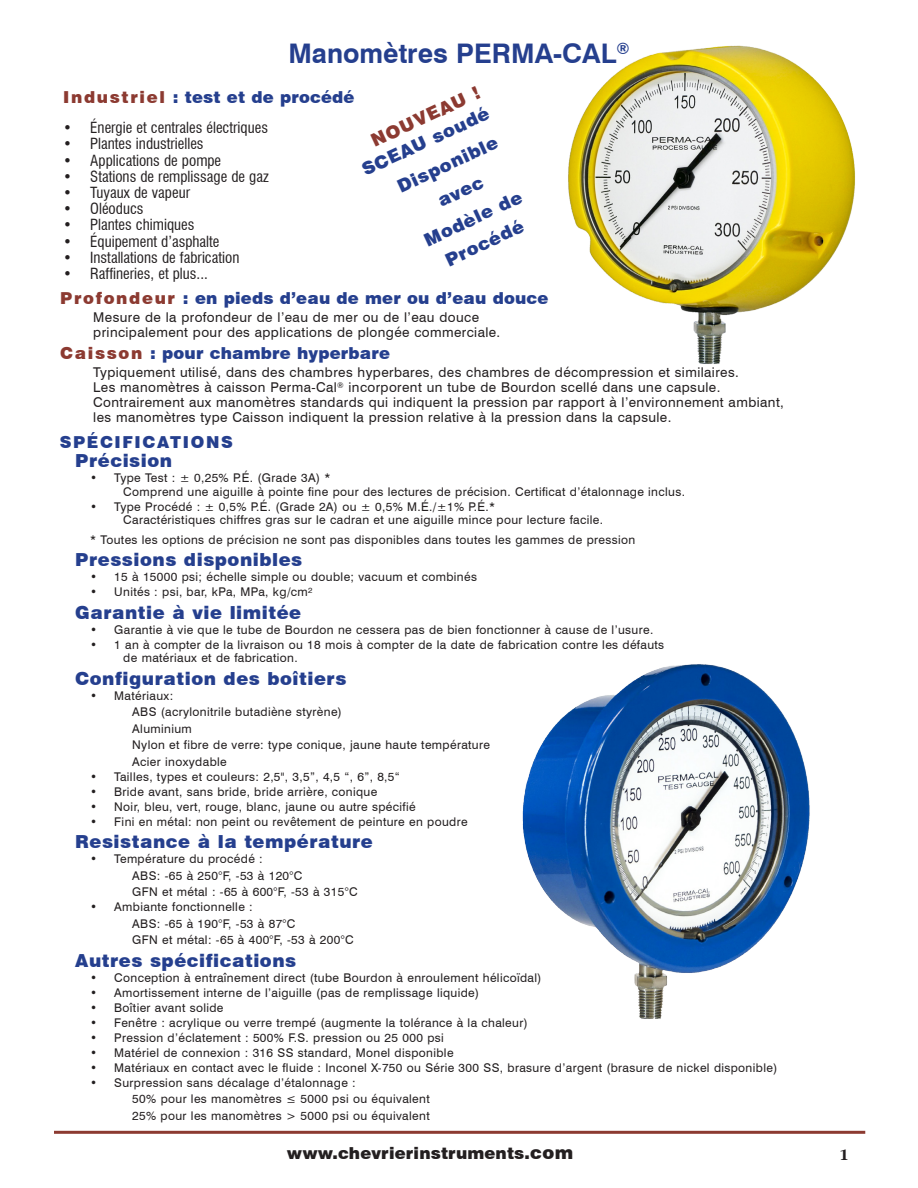
<style>
.page{position:relative;width:918px;height:1188px;background:#fff}
.page>*{position:absolute;margin:0;border:0;box-sizing:border-box;transform-origin:0 0}
.t1{font:700 27px "Swiss 721 BT";color:#253f8e}
.t2{font:900 18px "Swiss 721 BT";letter-spacing:.03em;color:#253f8e}
.t3{font:900 18px "Swiss 721 BT";color:#8c3a31}
.t4{font:900 16.5px "Swiss 721 BT";letter-spacing:.01em;color:#253f8e}
.t5{font:900 16.5px "Swiss 721 BT";letter-spacing:.01em;color:#231f20}
.t6{font:900 16.5px "Swiss 721 BT";letter-spacing:.1em;color:#253f8e}
.t7{font:700 16.5px "Garamond IT Cby BT";color:#231f20}
.t8{font:condensed 15px "Swiss 721 BT";color:#231f20}
.t9{font:13.5px/15px "Swiss 721 BT";letter-spacing:.03em;color:#231f20}
.t10{font:12px/16.5px "Swiss 721 BT";letter-spacing:.03em;color:#231f20}
.s1{color:#8c3a31}
.s2{font-size:18px}
</style>
<div class="page">
<hr style="left:54px;top:1131px;width:811px;height:3px;background:#8c3a31">
<img style="left:568px;top:45px;width:287px;height:319px">
<img style="left:522px;top:664px;width:288px;height:355px">
<h1 class="t1" style="left:288px;top:37px;width:343px">Manomètres PERMA-CAL<sup>®</sup></h1>
<h3 class="t4" style="left:63px;top:88px;width:293px"><span class="s1">Industriel</span> : test et de procédé</h3>
<p class="t8" style="left:63px;top:119px;width:206px">• Énergie et centrales électriques</p>
<p class="t8" style="left:63px;top:135px;width:142px">• Plantes industrielles</p>
<p class="t8" style="left:63px;top:151px;width:159px">• Applications de pompe</p>
<p class="t8" style="left:63px;top:167px;width:207px">• Stations de remplissage de gaz</p>
<p class="t8" style="left:63px;top:183px;width:128px">• Tuyaux de vapeur</p>
<p class="t8" style="left:63px;top:200px;width:82px">• Oléoducs</p>
<p class="t8" style="left:63px;top:216px;width:133px">• Plantes chimiques</p>
<p class="t8" style="left:63px;top:232px;width:158px">• Équipement d’asphalte</p>
<p class="t8" style="left:63px;top:248px;width:178px">• Installations de fabrication</p>
<p class="t8" style="left:63px;top:264px;width:146px">• Raffineries, et plus...</p>
<h2 class="t3" style="left:368px;top:131px;width:119px;rotate:-25deg">NOUVEAU !</h2>
<h2 class="t2" style="left:359px;top:161px;width:140px;rotate:-25deg">SCEAU soudé</h2>
<h2 class="t2" style="left:394px;top:177px;width:110px;rotate:-25deg">Disponible</h2>
<h2 class="t2" style="left:434px;top:191px;width:50px;rotate:-25deg">avec</h2>
<h2 class="t2" style="left:421px;top:231px;width:108px;rotate:-25deg">Modèle de</h2>
<h2 class="t2" style="left:442px;top:251px;width:86px;rotate:-25deg">Procédé</h2>
<h3 class="t4" style="left:60px;top:289px;width:490px"><span class="s1">Profondeur</span> : en pieds d’eau de mer ou d’eau douce</h3>
<p class="t9" style="left:93px;top:310px;width:409px">Mesure de la profondeur de l’eau de mer ou de l’eau douce principalement pour des applications de plongée commerciale.</p>
<h3 class="t4" style="left:60px;top:343px;width:331px"><span class="s1">Caisson</span> : pour chambre hyperbare</h3>
<p class="t9" style="left:93px;top:365px;width:692px">Typiquement utilisé, dans des chambres hyperbares, des chambres de décompression et similaires.<br>Les manomètres à caisson Perma-Cal<sup>®</sup> incorporent un tube de Bourdon scellé dans une capsule.<br>Contrairement aux manomètres standards qui indiquent la pression par rapport à l’environnement ambiant, les manomètres type Caisson indiquent la pression relative à la pression dans la capsule.</p>
<h2 class="t2" style="left:75px;top:450px;width:98px">Précision</h2>
<p class="t10" style="left:123px;top:471px;width:563px;line-height:13.5px;text-indent:-33px">• Type Test : ± 0,25% P.É. (Grade 3A) *<br>Comprend une aiguille à pointe fine pour des lectures de précision. Certificat d’étalonnage inclus.</p>
<p class="t10" style="left:123px;top:499px;width:481px;line-height:13.5px;text-indent:-33px">• Type Procédé : ± 0,5% P.É. (Grade 2A) ou ± 0,5% M.É./±1% P.É.*<br>Caractéristiques chiffres gras sur le cadran et une aiguille mince pour lecture facile.</p>
<p class="t10" style="left:90px;top:531px;width:546px">* Toutes les options de précision ne sont pas disponibles dans toutes les gammes de pression</p>
<h2 class="t2" style="left:75px;top:549px;width:229px">Pressions disponibles</h2>
<p class="t10" style="left:90px;top:568px;width:388px">• 15 à 15000 psi; échelle simple ou double; vacuum et combinés</p>
<p class="t10" style="left:90px;top:583px;width:224px">• Unités : psi, bar, kPa, MPa, kg/cm²</p>
<h2 class="t2" style="left:75px;top:601px;width:227px">Garantie à vie limitée</h2>
<p class="t10" style="left:90px;top:621px;width:565px">• Garantie à vie que le tube de Bourdon ne cessera pas de bien fonctionner à cause de l’usure.</p>
<p class="t10" style="left:123px;top:637px;width:542px;line-height:13.5px;text-indent:-33px">• 1 an à compter de la livraison ou 18 mois à compter de la date de fabrication contre les défauts de matériaux et de fabrication.</p>
<h2 class="t2" style="left:75px;top:667px;width:273px">Configuration des boîtiers</h2>
<p class="t10" style="left:132px;top:687px;width:359px;text-indent:-42px">• Matériaux:<br>ABS (acrylonitrile butadiène styrène)<br>Aluminium<br>Nylon et fibre de verre: type conique, jaune haute température<br>Acier inoxydable</p>
<p class="t10" style="left:90px;top:768px;width:311px">• Tailles, types et couleurs: 2,5", 3,5”, 4,5 “, 6”, 8,5“</p>
<p class="t10" style="left:90px;top:783px;width:289px">• Bride avant, sans bride, bride arrière, conique</p>
<p class="t10" style="left:90px;top:798px;width:327px">• Noir, bleu, vert, rouge, blanc, jaune ou autre spécifié</p>
<p class="t10" style="left:90px;top:813px;width:379px">• Fini en métal: non peint ou revêtement de peinture en poudre</p>
<h2 class="t2" style="left:75px;top:831px;width:299px">Resistance à la température</h2>
<p class="t10" style="left:132px;top:850px;width:227px;text-indent:-42px">• Température du procédé :<br>ABS: -65 à 250°F, -53 à 120°C<br>GFN et métal : -65 à 600°F, -53 à 315°C</p>
<p class="t10" style="left:132px;top:898px;width:223px;text-indent:-42px">• Ambiante fonctionnelle :<br>ABS: -65 à 190°F, -53 à 87°C<br>GFN et métal: -65 à 400°F, -53 à 200°C</p>
<h2 class="t2" style="left:75px;top:949px;width:222px">Autres spécifications</h2>
<p class="t10" style="left:90px;top:969px;width:453px">• Conception à entraînement direct (tube Bourdon à enroulement hélicoïdal)</p>
<p class="t10" style="left:90px;top:984px;width:390px">• Amortissement interne de l’aiguille (pas de remplissage liquide)</p>
<p class="t10" style="left:90px;top:999px;width:135px">• Boîtier avant solide</p>
<p class="t10" style="left:90px;top:1014px;width:439px">• Fenêtre : acrylique ou verre trempé (augmente la tolérance à la chaleur)</p>
<p class="t10" style="left:90px;top:1029px;width:355px">• Pression d’éclatement : 500% F.S. pression ou 25 000 psi</p>
<p class="t10" style="left:90px;top:1044px;width:365px">• Matériel de connexion : 316 SS standard, Monel disponible</p>
<p class="t10" style="left:90px;top:1059px;width:689px">• Matériaux en contact avec le fluide : Inconel X-750 ou Série 300 SS, brasure d’argent (brasure de nickel disponible)</p>
<p class="t10" style="left:132px;top:1074px;width:299px;text-indent:-42px">• Surpression sans décalage d’étalonnage :<br>50% pour les manomètres ≤ 5000 psi ou équivalent<br>25% pour les manomètres &gt; 5000 psi ou équivalent</p>
<h3 class="t6" style="left:60px;top:432px;width:175px">SPÉCIFICATIONS</h3>
<h3 class="t5" style="left:287px;top:1143px;width:288px">www.chevrierinstruments.<span class="s2">com</span></h3>
<h3 class="t7" style="left:839px;top:1146px;width:11px">1</h3>
</div>
